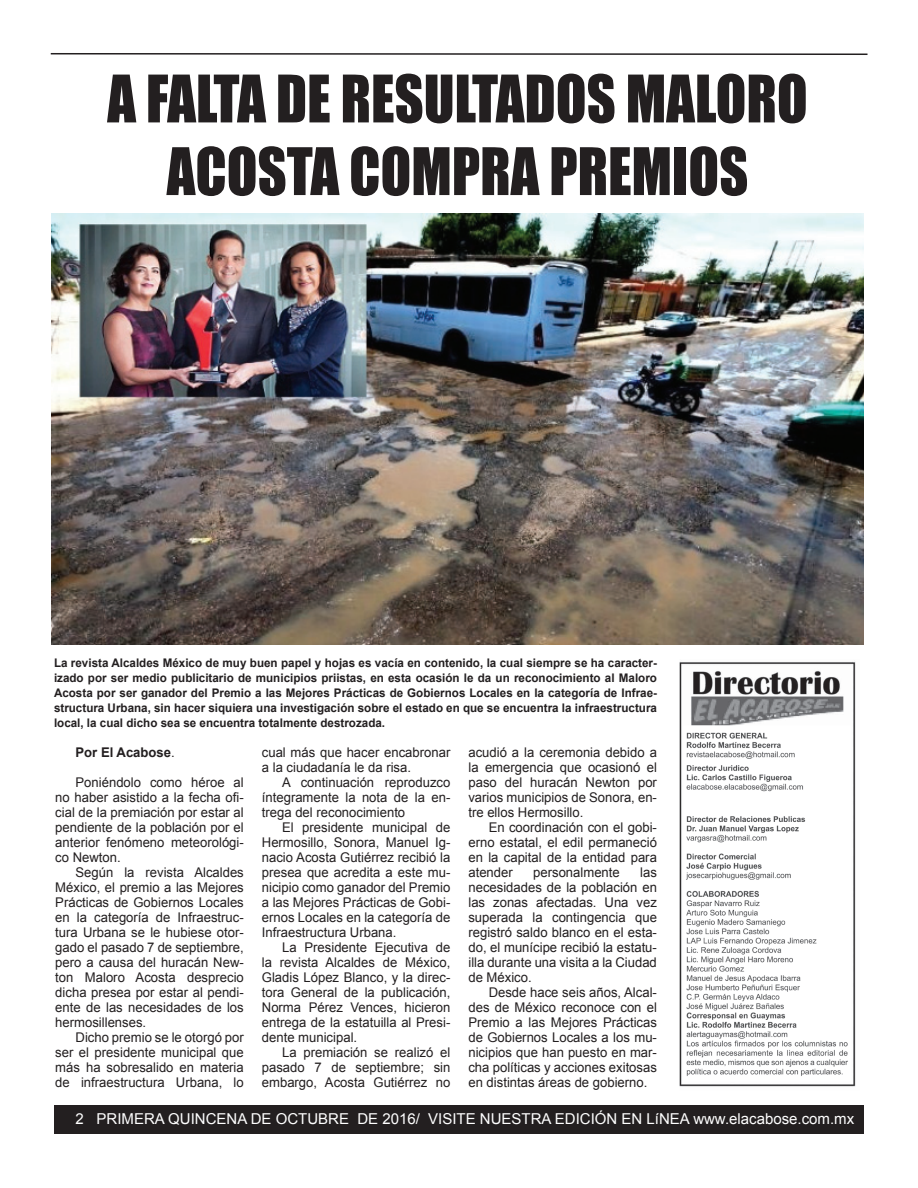
<style>
.page{position:relative;width:918px;height:1188px;background:#fff}
.page>*{position:absolute;margin:0;border:0;box-sizing:border-box;transform-origin:0 0}
.t1{font:60.6px/72.6px "Impact";color:#231f20;text-align:center;scale:.93 1}
.t2{font:15px "Arial";color:#fff}
.t3{font:13.35px/15px "Arial";color:#231f20;text-align:justify}
.t4{font:700 13.35px "Arial";color:#231f20}
.t5{font:700 11.85px/15px "Arial";color:#231f20;text-align:justify}
.s1{font-weight:400}
</style>
<div class="page">
<div style="left:54px;top:1106px;width:810px;height:28px;background:#231f20"></div>
<svg style="left:50px;top:53px;width:818px;height:2px;background:#595657"></svg>
<img style="left:679px;top:661px;width:177px;height:426px">
<img style="left:51px;top:213px;width:813px;height:431px">
<h1 class="t1" style="left:107px;top:61px;width:755px">A FALTA DE RESULTADOS MALORO<br>ACOSTA COMPRA PREMIOS</h1>
<p class="t5" style="left:54px;top:656px;width:605px">La revista Alcaldes México de muy buen papel y hojas es vacía en contenido, la cual siempre se ha caracter&shy;izado por ser medio publicitario de municipios priistas, en esta ocasión le da un reconocimiento al Maloro Acosta por ser ganador del Premio a las Mejores Prácticas de Gobiernos Locales en la categoría de Infrae&shy;structura Urbana, sin hacer siquiera una investigación sobre el estado en que se encuentra la infraestructura local, la cual dicho sea se encuentra totalmente destrozada.</p>
<p class="t4" style="left:76px;top:745px;width:101px">Por El Acabose<span class="s1">.</span></p>
<p class="t3" style="left:55px;top:775px;width:190px;text-indent:20px">Poniéndolo como héroe al no haber asistido a la fecha ofi&shy;cial de la premiación por estar al pendiente de la población por el anterior fenómeno meteorológi&shy;co Newton.</p>
<p class="t3" style="left:55px;top:865px;width:190px;text-indent:20px">Según la revista Alcaldes México, el premio a las Mejores Prácticas de Gobiernos Locales en la categoría de Infraestruc&shy;tura Urbana se le hubiese otor&shy;gado el pasado 7 de septiembre, pero a causa del huracán New&shy;ton Maloro Acosta desprecio dicha presea por estar al pendi&shy;ente de las necesidades de los hermosillenses.</p>
<p class="t3" style="left:55px;top:1030px;width:190px;text-indent:20px">Dicho premio se le otorgó por ser el presidente municipal que más ha sobresalido en materia de infraestructura Urbana, lo</p>
<p class="t3" style="left:262px;top:745px;width:190px">cual más que hacer encabronar a la ciudadanía le da risa.</p>
<p class="t3" style="left:262px;top:775px;width:190px;text-indent:20px">A continuación reproduzco íntegramente la nota de la en&shy;trega del reconocimiento</p>
<p class="t3" style="left:262px;top:820px;width:190px;text-indent:20px">El presidente municipal de Hermosillo, Sonora, Manuel Ig&shy;nacio Acosta Gutiérrez recibió la presea que acredita a este mu&shy;nicipio como ganador del Premio a las Mejores Prácticas de Gobi&shy;ernos Locales en la categoría de Infraestructura Urbana.</p>
<p class="t3" style="left:262px;top:940px;width:190px;text-indent:20px">La Presidente Ejecutiva de la revista Alcaldes de México, Gladis López Blanco, y la direc&shy;tora General de la publicación, Norma Pérez Vences, hicieron entrega de la estatuilla al Presi&shy;dente municipal.</p>
<p class="t3" style="left:262px;top:1045px;width:190px;text-indent:20px">La premiación se realizó el pasado 7 de septiembre; sin embargo, Acosta Gutiérrez no</p>
<p class="t3" style="left:468px;top:745px;width:190px">acudió a la ceremonia debido a la emergencia que ocasionó el paso del huracán Newton por varios municipios de Sonora, en&shy;tre ellos Hermosillo.</p>
<p class="t3" style="left:468px;top:820px;width:190px;text-indent:20px">En coordinación con el gobi&shy;erno estatal, el edil permaneció en la capital de la entidad para atender</p>
<p class="t3" style="left:468px;top:865px;width:190px;text-indent:172px">las necesidades de la población en las zonas afectadas. Una vez superada la contingencia que registró saldo blanco en el esta&shy;do, el munícipe recibió la estatu&shy;illa durante una visita a la Ciudad de México.</p>
<p class="t3" style="left:468px;top:985px;width:190px;text-indent:20px">Desde hace seis años, Alcal&shy;des de México reconoce con el Premio a las Mejores Prácticas de Gobiernos Locales a los mu&shy;nicipios que han puesto en mar&shy;cha políticas y acciones exitosas en distintas áreas de gobierno.</p>
<p class="t3" style="left:533px;top:865px;width:88px">personalmente</p>
<p class="t2" style="left:76px;top:1111px;width:780px">2 PRIMERA QUINCENA DE OCTUBRE DE 2016/ VISITE NUESTRA EDICIÓN EN LíNEA www.elacabose.com.mx</p>
</div>
